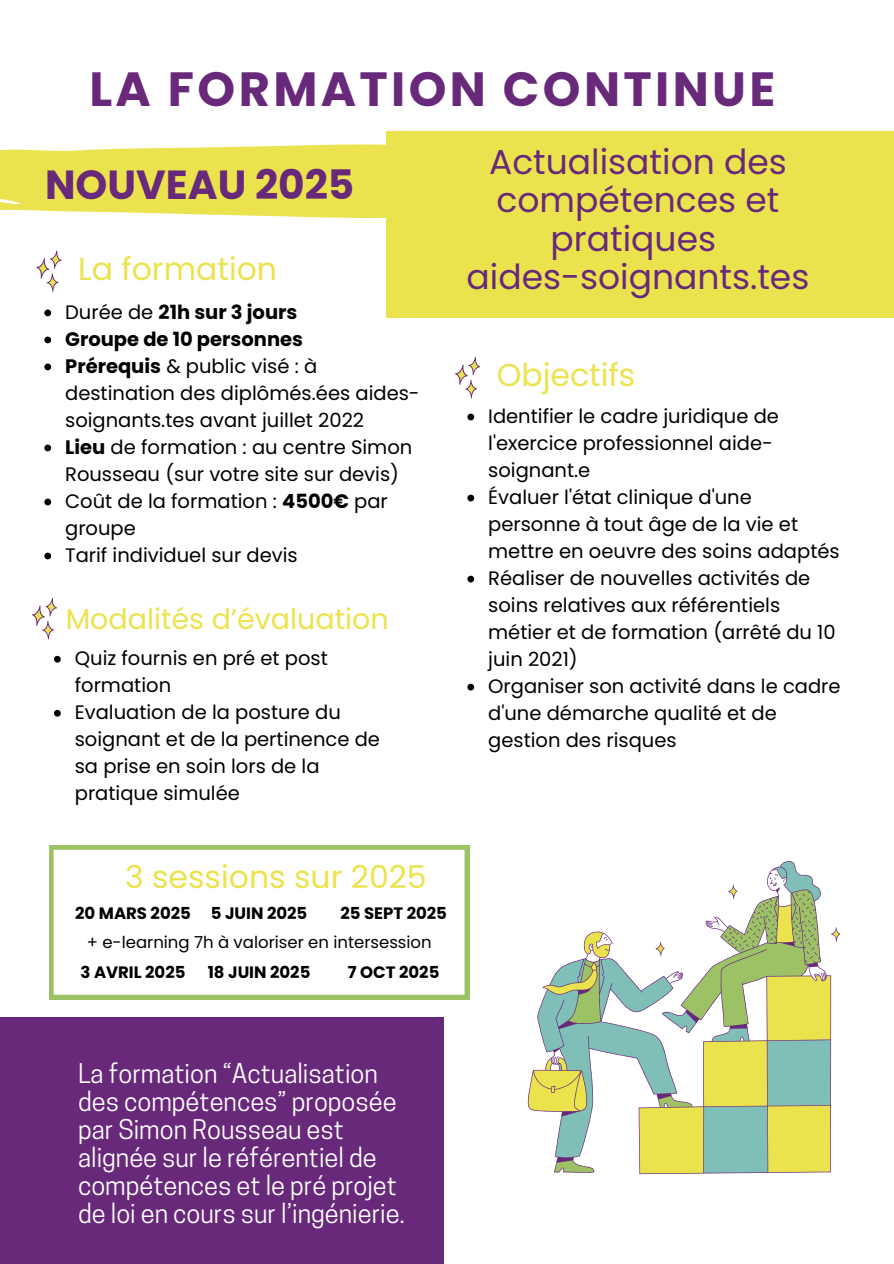
<style>
.page{position:relative;width:894px;height:1264px;background:#fff}
.page>*{position:absolute;margin:0;border:0;box-sizing:border-box;transform-origin:0 0}
.t1{font:700 48px "Poppins";letter-spacing:.07em;color:#69297b}
.t2{font:700 40.65px "Poppins";color:#69297b}
.t3{font:34.5px/38.2px "Poppins";color:#69297b;text-align:center}
.t4{font:31.5px "Poppins";color:#ebe34d}
.t5{font:28.5px "Poppins";color:#ebe34d}
.t6{font:25.5px/28.2px "Cooper Hewitt";color:#fff}
.t7{font:19.5px/27px "Poppins";color:#000}
.t8{font:700 19.5px "Poppins";color:#000}
.t9{font:700 16.5px "Poppins";color:#000}
.t10{font:16.5px "Poppins";color:#000}
.s1{font-weight:400}
.s2{font-weight:700}
</style>
<div class="page">
<svg style="left:527px;top:861px;width:313px;height:313px"></svg>
<div style="left:386px;top:132px;width:507px;height:186px;background:#ebe34d"></div>
<svg style="left:0;top:144px;width:386px;height:75px;background:#ede661"></svg>
<svg style="left:44px;top:309px;width:7px;height:7px"></svg>
<svg style="left:44px;top:336px;width:7px;height:7px"></svg>
<svg style="left:44px;top:363px;width:7px;height:7px"></svg>
<svg style="left:44px;top:444px;width:7px;height:7px"></svg>
<svg style="left:44px;top:498px;width:7px;height:7px"></svg>
<svg style="left:44px;top:552px;width:7px;height:7px"></svg>
<svg style="left:36px;top:250px;width:25px;height:42px"></svg>
<svg style="left:467px;top:413px;width:7px;height:7px"></svg>
<svg style="left:467px;top:494px;width:7px;height:7px"></svg>
<svg style="left:467px;top:575px;width:7px;height:7px"></svg>
<svg style="left:467px;top:683px;width:7px;height:7px"></svg>
<svg style="left:455px;top:357px;width:24px;height:41px"></svg>
<div style="left:0;top:1017px;width:444px;height:246px;background:#69297b"></div>
<svg style="left:32px;top:598px;width:25px;height:41px"></svg>
<svg style="left:54px;top:656px;width:7px;height:6px"></svg>
<svg style="left:54px;top:710px;width:7px;height:6px"></svg>
<svg style="left:49px;top:845px;width:420px;height:154px"></svg>
<h1 class="t1" style="left:89px;top:55px;width:687px">LA FORMATION CONTINUE</h1>
<p class="t2" style="left:45px;top:156px;width:310px">NOUVEAU 2025</p>
<p class="t4" style="left:78px;top:247px;width:200px">La formation</p>
<h2 class="t8" style="left:65px;top:298px;width:234px"><span class="s1">Durée de</span> 21h sur 3 jours</h2>
<p class="t8" style="left:65px;top:325px;width:239px">Groupe de 10 personnes</p>
<h3 class="t7" style="left:65px;top:352px;width:356px"><span class="s2">Prérequis</span> &amp; public visé : à destination des diplômés.ées aides&shy;soignants.tes avant juillet 2022</h3>
<p class="t7" style="left:65px;top:433px;width:348px"><span class="s2">Lieu</span> de formation : au centre Simon<br>Rousseau (sur votre site sur devis)</p>
<p class="t7" style="left:65px;top:487px;width:324px">Coût de la formation : <span class="s2">4500€</span> par groupe</p>
<p class="t7" style="left:65px;top:541px;width:234px">Tarif individuel sur devis</p>
<p class="t5" style="left:66px;top:599px;width:324px">Modalités d’évaluation</p>
<p class="t7" style="left:75px;top:644px;width:254px">Quiz fournis en pré et post formation</p>
<p class="t7" style="left:75px;top:698px;width:306px">Evaluation de la posture du soignant et de la pertinence de sa prise en soin lors de la pratique simulée</p>
<h3 class="t3" style="left:466px;top:143px;width:344px">Actualisation des compétences et pratiques aides-soignants.tes</h3>
<p class="t4" style="left:496px;top:353px;width:140px">Objectifs</p>
<p class="t7" style="left:488px;top:402px;width:292px">Identifier le cadre juridique de l'exercice professionnel aide&shy;soignant.e</p>
<p class="t7" style="left:488px;top:483px;width:353px">Évaluer l'état clinique d'une personne à tout âge de la vie et mettre en oeuvre des soins adaptés</p>
<p class="t7" style="left:488px;top:564px;width:349px">Réaliser de nouvelles activités de soins relatives aux référentiels métier et de formation (arrêté du 10 juin 2021)</p>
<h3 class="t7" style="left:488px;top:672px;width:354px">Organiser son activité dans le cadre d'une démarche qualité et de gestion des risques</h3>
<h4 class="t4" style="left:125px;top:855px;width:303px">3 sessions sur 2025</h4>
<p class="t9" style="left:75px;top:901px;width:117px">20 MARS 2025</p>
<h3 class="t9" style="left:211px;top:901px;width:98px">5 JUIN 2025</h3>
<p class="t9" style="left:340px;top:901px;width:108px">25 SEPT 2025</p>
<p class="t10" style="left:87px;top:931px;width:346px">+ e-learning 7h à valoriser en intersession</p>
<p class="t9" style="left:80px;top:960px;width:106px">3 AVRIL 2025</p>
<p class="t9" style="left:208px;top:960px;width:104px">18 JUIN 2025</p>
<p class="t9" style="left:348px;top:960px;width:93px">7 OCT 2025</p>
<p class="t6" style="left:78px;top:1062px;width:328px">La formation “Actualisation des compétences” proposée par Simon Rousseau est alignée sur le référentiel de compétences et le pré projet de loi en cours sur l’ingénierie.</p>
</div>
